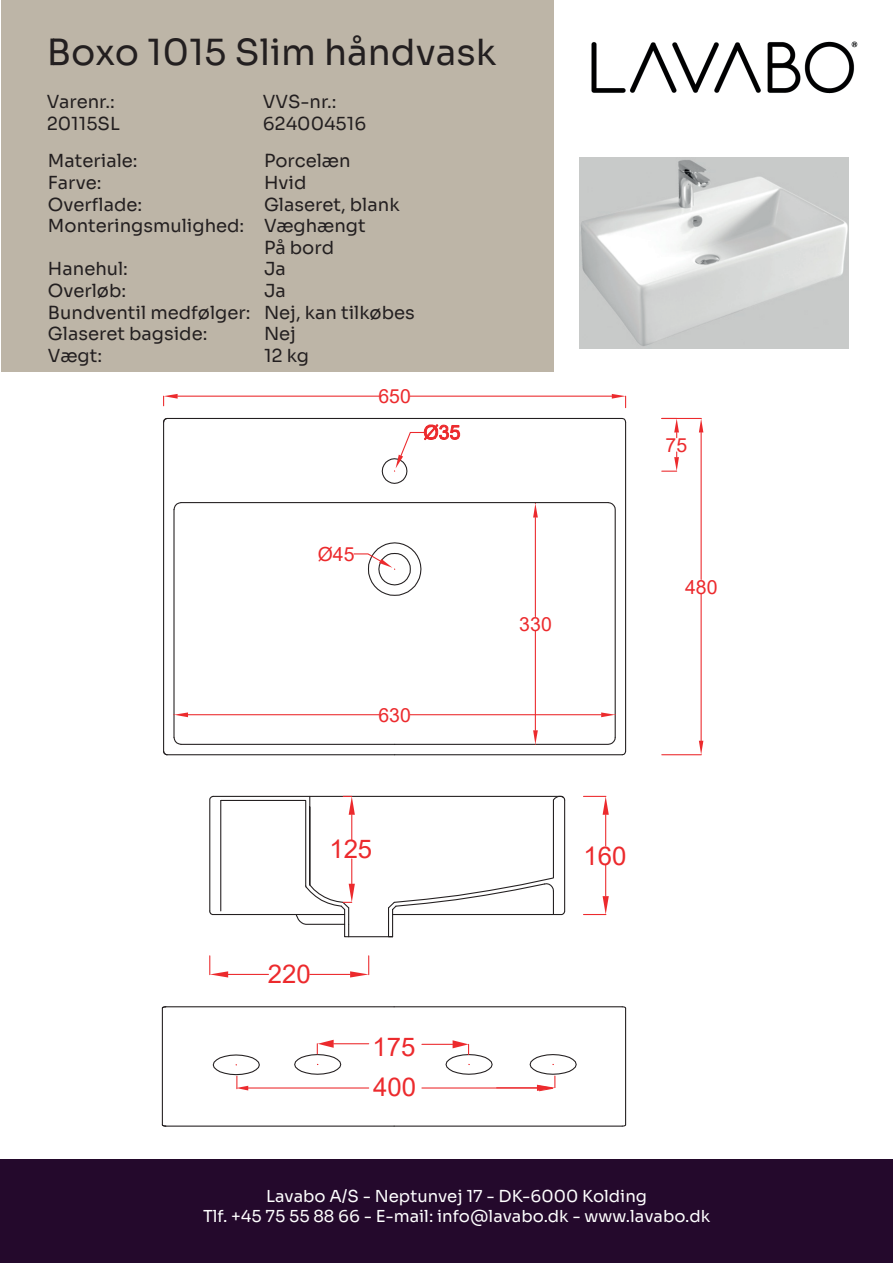
<style>
.page{position:relative;width:893px;height:1263px;background:#fff}
.page>*{position:absolute;margin:0;border:0;box-sizing:border-box;transform-origin:0 0}
.t1{font:36px "Sora";color:#231f20}
.t2{font:25.8px "Arial";color:#ec2a2d}
.t3{font:19.5px "Arial";color:#ec2a2d}
.t4{font:18px/21.6px "Sora";color:#231f20}
.t5{font:16.5px/19.8px "Sora";color:#fff;text-align:center}
</style>
<div class="page">
<div style="left:0;top:1160px;width:893px;height:103px;background:#24092c"></div>
<div style="left:1px;top:0;width:552px;height:372px;background:#bdb5a7"></div>
<img style="left:580px;top:158px;width:269px;height:191px">
<hr style="left:395px;top:418px;width:227px;height:1px;background:#231f20">
<svg style="left:381px;top:424px;width:79px;height:60px"></svg>
<hr style="left:625px;top:422px;width:1px;height:329px;background:#231f20">
<svg style="left:621px;top:417px;width:6px;height:6px"></svg>
<hr style="left:181px;top:744px;width:214px;height:1px;background:#231f20">
<hr style="left:167px;top:754px;width:228px;height:1px;background:#231f20">
<hr style="left:167px;top:418px;width:228px;height:1px;background:#231f20">
<hr style="left:173px;top:510px;width:2px;height:227px;background:#231f20">
<hr style="left:163px;top:422px;width:1px;height:329px;background:#231f20">
<svg style="left:173px;top:502px;width:9px;height:9px"></svg>
<hr style="left:410px;top:396px;width:202px;height:1px;background:#ec2a2d">
<hr style="left:178px;top:396px;width:201px;height:1px;background:#ec2a2d">
<svg style="left:163px;top:394px;width:15px;height:12px"></svg>
<svg style="left:612px;top:394px;width:14px;height:14px"></svg>
<hr style="left:701px;top:432px;width:1px;height:147px;background:#ec2a2d">
<hr style="left:662px;top:418px;width:39px;height:1px;background:#ec2a2d">
<svg style="left:699px;top:418px;width:4px;height:14px"></svg>
<svg style="left:163px;top:417px;width:5px;height:6px"></svg>
<svg style="left:163px;top:736px;width:19px;height:20px"></svg>
<svg style="left:662px;top:452px;width:17px;height:20px"></svg>
<svg style="left:674px;top:419px;width:5px;height:19px"></svg>
<hr style="left:188px;top:714px;width:191px;height:1px;background:#ec2a2d">
<svg style="left:173px;top:712px;width:15px;height:5px"></svg>
<hr style="left:181px;top:502px;width:427px;height:1px;background:#231f20">
<hr style="left:228px;top:974px;width:40px;height:1px;background:#ec2a2d">
<hr style="left:310px;top:974px;width:40px;height:1px;background:#ec2a2d">
<svg style="left:350px;top:956px;width:19px;height:21px"></svg>
<svg style="left:209px;top:956px;width:19px;height:21px"></svg>
<svg style="left:209px;top:501px;width:495px;height:437px"></svg>
<hr style="left:394px;top:1125px;width:228px;height:2px;background:#231f20">
<hr style="left:394px;top:1006px;width:228px;height:1px;background:#231f20">
<hr style="left:625px;top:1008px;width:1px;height:117px;background:#231f20">
<svg style="left:621px;top:1123px;width:6px;height:4px"></svg>
<hr style="left:166px;top:1125px;width:228px;height:2px;background:#231f20">
<hr style="left:166px;top:1006px;width:228px;height:1px;background:#231f20">
<hr style="left:162px;top:1008px;width:1px;height:117px;background:#231f20">
<svg style="left:161px;top:1006px;width:6px;height:3px"></svg>
<svg style="left:161px;top:1123px;width:6px;height:4px"></svg>
<hr style="left:422px;top:1087px;width:130px;height:1px;background:#ec2a2d">
<hr style="left:248px;top:1087px;width:121px;height:1px;background:#ec2a2d">
<svg style="left:212px;top:1054px;width:49px;height:36px"></svg>
<svg style="left:529px;top:1054px;width:48px;height:37px"></svg>
<hr style="left:334px;top:1043px;width:35px;height:1px;background:#ec2a2d">
<hr style="left:422px;top:1044px;width:31px;height:1px;background:#ec2a2d">
<svg style="left:445px;top:1040px;width:48px;height:35px"></svg>
<svg style="left:294px;top:1040px;width:48px;height:35px"></svg>
<img style="left:591px;top:41px;width:267px;height:53px">
<h1 class="t1" style="left:47px;top:22px;width:451px">Boxo 1015 Slim håndvask</h1>
<p class="t4" style="left:47px;top:89px;width:70px">Varenr.:</p>
<p class="t4" style="left:263px;top:89px;width:75px">VVS-nr.:</p>
<p class="t4" style="left:47px;top:111px;width:75px">20115SL</p>
<p class="t4" style="left:263px;top:111px;width:105px">624004516</p>
<p class="t4" style="left:48px;top:148px;width:91px">Materiale:</p>
<p class="t4" style="left:264px;top:148px;width:88px">Porcelæn</p>
<p class="t4" style="left:48px;top:170px;width:55px">Farve:</p>
<p class="t4" style="left:264px;top:170px;width:44px">Hvid</p>
<p class="t4" style="left:48px;top:192px;width:96px">Overflade:</p>
<p class="t4" style="left:264px;top:192px;width:137px">Glaseret, blank</p>
<p class="t4" style="left:48px;top:213px;width:319px">Monteringsmulighed: Væghængt</p>
<p class="t4" style="left:264px;top:235px;width:72px">På bord</p>
<p class="t4" style="left:48px;top:256px;width:82px">Hanehul:</p>
<p class="t4" style="left:264px;top:256px;width:23px">Ja</p>
<p class="t4" style="left:48px;top:278px;width:80px">Overløb:</p>
<p class="t4" style="left:48px;top:278px;width:368px;text-indent:216px">Ja<br>Bundventil medfølger: Nej, kan tilkøbes<br>Glaseret bagside:</p>
<p class="t4" style="left:264px;top:321px;width:34px">Nej</p>
<p class="t4" style="left:48px;top:343px;width:56px">Vægt:</p>
<p class="t4" style="left:264px;top:343px;width:47px">12 kg</p>
<p class="t3" style="left:378px;top:383px;width:34px">650</p>
<p class="t3" style="left:318px;top:540px;width:38px">Ø45</p>
<p class="t3" style="left:378px;top:701px;width:34px">630</p>
<h2 class="t2" style="left:329px;top:831px;width:44px">125</h2>
<h2 class="t2" style="left:268px;top:957px;width:44px">220</h2>
<h2 class="t2" style="left:372px;top:1029px;width:44px">175</h2>
<h2 class="t2" style="left:373px;top:1069px;width:44px">400</h2>
<p class="t3" style="left:519px;top:610px;width:34px">330</p>
<p class="t3" style="left:666px;top:431px;width:23px">75</p>
<p class="t3" style="left:685px;top:573px;width:34px">480</p>
<h2 class="t2" style="left:583px;top:838px;width:44px">160</h2>
<p class="t5" style="left:203px;top:1184px;width:509px">Lavabo A/S - Neptunvej 17 - DK-6000 Kolding<br>Tlf. +45 75 55 88 66 - E-mail: info@lavabo.dk - www.lavabo.dk</p>
</div>
